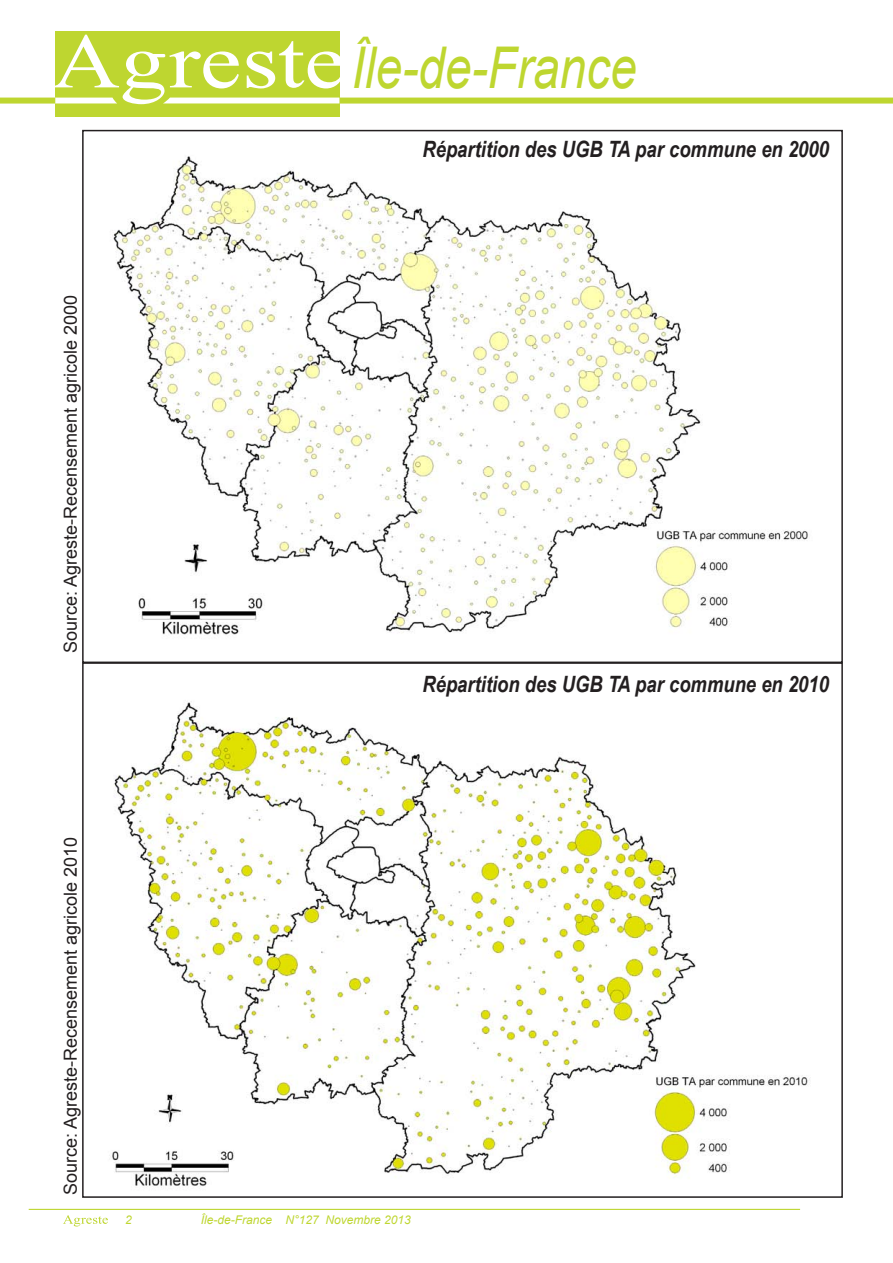
<style>
.page{position:relative;width:893px;height:1263px;background:#fff}
.page>*{position:absolute;margin:0;border:0;box-sizing:border-box;transform-origin:0 0}
.t1{font:italic 57.6px "Arial";color:#bed630;scale:.83 1}
.t2{font:italic 700 22.5px "Arial Narrow";color:#231f20}
.t3{font:18px "Arial";color:#231f20}
.t4{font:italic 12px "Arial";color:#bed630}
</style>
<div class="page">
<svg style="left:63px;top:1215px;width:45px;height:11px"></svg>
<hr style="left:29px;top:1209px;width:771px;height:1px;background:#bed630">
<div style="left:55px;top:32px;width:285px;height:85px;background:#bed630"></div>
<div style="left:340px;top:98px;width:553px;height:6px;background:#bed630"></div>
<svg style="left:53px;top:35px;width:290px;height:69px"></svg>
<div style="left:0;top:98px;width:55px;height:6px;background:#bed630"></div>
<img style="left:82px;top:129px;width:757px;height:506px">
<img style="left:109px;top:701px;width:699px;height:487px">
<p class="t3" style="left:59px;top:653px;width:360px;rotate:-90deg">Source: Agreste-Recensement agricole 2000</p>
<h1 class="t1" style="left:352px;top:30px;width:345px">Île-de-France</h1>
<p class="t2" style="left:422px;top:132px;width:408px">Répartition des UGB TA par commune en 2000</p>
<p class="t2" style="left:422px;top:667px;width:408px">Répartition des UGB TA par commune en 2010</p>
<p class="t3" style="left:59px;top:1195px;width:360px;rotate:-90deg">Source: Agreste-Recensement agricole 2010</p>
<p class="t4" style="left:125px;top:1211px;width:8px">2</p>
<p class="t4" style="left:201px;top:1212px;width:212px">Île-de-France N°127 Novembre 2013</p>
</div>
